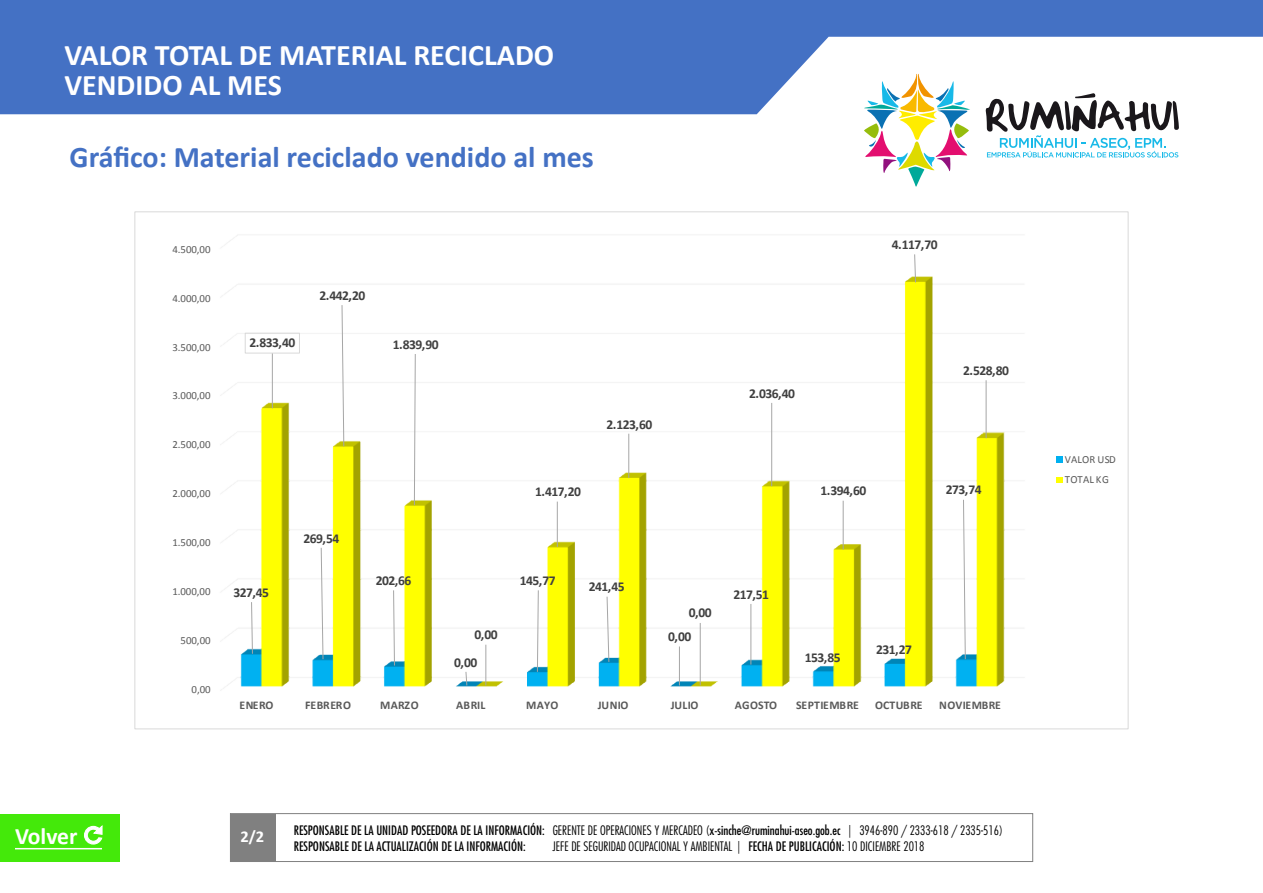
<style>
.page{position:relative;width:1263px;height:893px;background:#fff}
.page>*{position:absolute;margin:0;border:0;box-sizing:border-box;transform-origin:0 0}
.t1{font:700 30px/30px "Calibri";color:#fff}
.t2{font:700 30px "Calibri";color:#4471c4}
.t3{font:700 23.55px "Calibri";color:#fff}
.t4{font:700 16.5px "Calibri";color:#fff}
.t5{font:700 13.65px "Calibri";letter-spacing:-.04em;color:#404040}
.t6{font:condensed 12.75px/16.5px "Futura Std";color:#000}
.t7{font:300 condensed 12.75px "Futura Std";color:#000}
.t8{font:700 11.7px "Calibri";letter-spacing:.015em;color:#595959}
.t9{font:10.8px/20.4px "Calibri";letter-spacing:-.005em;color:#595959}
.s1{font-weight:300}
.s2{font-weight:400}
</style>
<div class="page">
<svg style="left:0;top:0;width:1263px;height:114px;fill:#4471c4"></svg>
<svg style="left:857px;top:72px;width:114px;height:115px"></svg>
<svg style="left:985px;top:93px;width:194px;height:64px"></svg>
<div style="left:0;top:814px;width:120px;height:47px;background:#44e90a"></div>
<svg style="left:84px;top:825px;width:19px;height:20px"></svg>
<hr style="left:15px;top:848px;width:87px;height:1px;background:#fff">
<div style="left:230px;top:813px;width:803px;height:49px;border:1px solid #808080"></div>
<div style="left:231px;top:814px;width:45px;height:47px;background:#808080"></div>
<img style="left:220px;top:235px;width:804px;height:456px">
<svg style="left:251px;top:601px;width:2px;height:54px"></svg>
<svg style="left:320px;top:547px;width:4px;height:113px"></svg>
<svg style="left:393px;top:589px;width:2px;height:77px"></svg>
<svg style="left:465px;top:671px;width:3px;height:15px"></svg>
<svg style="left:536px;top:589px;width:3px;height:84px"></svg>
<svg style="left:606px;top:596px;width:4px;height:67px"></svg>
<hr style="left:679px;top:646px;width:1px;height:39px;background:#a6a6a6">
<hr style="left:750px;top:604px;width:1px;height:61px;background:#a6a6a6">
<svg style="left:962px;top:499px;width:4px;height:161px"></svg>
<hr style="left:272px;top:353px;width:1px;height:55px;background:#a6a6a6">
<svg style="left:341px;top:304px;width:4px;height:143px"></svg>
<svg style="left:413px;top:353px;width:3px;height:153px"></svg>
<hr style="left:485px;top:645px;width:1px;height:40px;background:#a6a6a6">
<hr style="left:557px;top:502px;width:1px;height:45px;background:#a6a6a6">
<hr style="left:628px;top:434px;width:1px;height:44px;background:#a6a6a6">
<hr style="left:700px;top:623px;width:1px;height:62px;background:#a6a6a6">
<hr style="left:771px;top:403px;width:1px;height:83px;background:#a6a6a6">
<hr style="left:843px;top:501px;width:1px;height:49px;background:#a6a6a6">
<svg style="left:914px;top:253px;width:2px;height:30px"></svg>
<hr style="left:986px;top:380px;width:1px;height:58px;background:#a6a6a6">
<div style="left:245px;top:333px;width:55px;height:21px;border:1px solid #d9d9d9"></div>
<svg style="left:1056px;top:457px;width:6px;height:6px"></svg>
<svg style="left:1056px;top:478px;width:6px;height:5px"></svg>
<h1 class="t1" style="left:64px;top:39px;width:491px">VALOR TOTAL DE MATERIAL RECICLADO<br>VENDIDO AL MES</h1>
<h1 class="t2" style="left:70px;top:136px;width:526px">Gráfico: Material reciclado vendido al mes</h1>
<p class="t9" style="left:172px;top:239px;width:40px">4.500,00</p>
<p class="t5" style="left:892px;top:235px;width:47px">4.117,70</p>
<p class="t9" style="left:172px;top:288px;width:40px">4.000,00</p>
<p class="t5" style="left:320px;top:286px;width:47px">2.442,20</p>
<p class="t9" style="left:172px;top:336px;width:40px">3.500,00</p>
<p class="t5" style="left:250px;top:333px;width:47px">2.833,40</p>
<p class="t5" style="left:393px;top:334px;width:47px">1.839,90</p>
<p class="t5" style="left:963px;top:361px;width:47px">2.528,80</p>
<p class="t9" style="left:172px;top:385px;width:40px">3.000,00</p>
<p class="t5" style="left:749px;top:383px;width:47px">2.036,40</p>
<p class="t5" style="left:606px;top:414px;width:47px">2.123,60</p>
<p class="t9" style="left:172px;top:434px;width:40px">2.500,00</p>
<p class="t9" style="left:172px;top:483px;width:40px">2.000,00</p>
<p class="t5" style="left:535px;top:482px;width:47px">1.417,20</p>
<p class="t5" style="left:820px;top:481px;width:47px">1.394,60</p>
<p class="t5" style="left:946px;top:480px;width:37px">273,74</p>
<p class="t9" style="left:172px;top:532px;width:40px">1.500,00</p>
<p class="t5" style="left:304px;top:528px;width:37px">269,54</p>
<p class="t9" style="left:172px;top:581px;width:40px">1.000,00</p>
<p class="t5" style="left:233px;top:583px;width:37px">327,45</p>
<p class="t5" style="left:376px;top:571px;width:37px">202,66</p>
<p class="t5" style="left:520px;top:571px;width:37px">145,77</p>
<p class="t5" style="left:589px;top:577px;width:37px">241,45</p>
<p class="t5" style="left:733px;top:584px;width:37px">217,51</p>
<p class="t5" style="left:689px;top:603px;width:25px">0,00</p>
<p class="t9" style="left:181px;top:630px;width:31px">500,00</p>
<p class="t5" style="left:475px;top:625px;width:25px">0,00</p>
<p class="t5" style="left:454px;top:652px;width:25px">0,00</p>
<p class="t5" style="left:668px;top:627px;width:25px">0,00</p>
<p class="t5" style="left:805px;top:647px;width:37px">153,85</p>
<p class="t5" style="left:876px;top:640px;width:37px">231,27</p>
<p class="t9" style="left:192px;top:679px;width:21px">0,00</p>
<p class="t8" style="left:239px;top:697px;width:36px">ENERO</p>
<p class="t8" style="left:305px;top:697px;width:47px">FEBRERO</p>
<p class="t8" style="left:380px;top:697px;width:40px">MARZO</p>
<p class="t8" style="left:456px;top:697px;width:31px">ABRIL</p>
<p class="t8" style="left:526px;top:697px;width:34px">MAYO</p>
<p class="t8" style="left:598px;top:697px;width:32px">JUNIO</p>
<p class="t8" style="left:671px;top:697px;width:29px">JULIO</p>
<p class="t8" style="left:735px;top:697px;width:44px">AGOSTO</p>
<p class="t8" style="left:796px;top:697px;width:64px">SEPTIEMBRE</p>
<p class="t8" style="left:875px;top:697px;width:49px">OCTUBRE</p>
<p class="t8" style="left:939px;top:697px;width:63px">NOVIEMBRE</p>
<h2 class="t3" style="left:15px;top:820px;width:64px">Volver</h2>
<p class="t4" style="left:240px;top:825px;width:25px">2/2</p>
<p class="t6" style="left:294px;top:821px;width:711px">RESPONSABLE DE LA UNIDAD POSEEDORA DE LA INFORMACIÓN: <span class="s1">GERENTE DE OPERACIONES Y MERCADEO (</span>x-sinche@ruminahui-aseo.gob.ec <span class="s1">| 3946-890 / 2333-618 / 2335-516)<br></span>RESPONSABLE DE LA ACTUALIZACIÓN DE LA INFORMACIÓN:</p>
<p class="t7" style="left:552px;top:839px;width:374px">JEFE DE SEGURIDAD OCUPACIONAL Y AMBIENTAL | <span class="s2">FECHA DE PUBLICACIÓN:</span> 10 DICIEMBRE 2018</p>
<p class="t9" style="left:1065px;top:449px;width:52px">VALOR USD<br>TOTAL KG</p>
</div>
